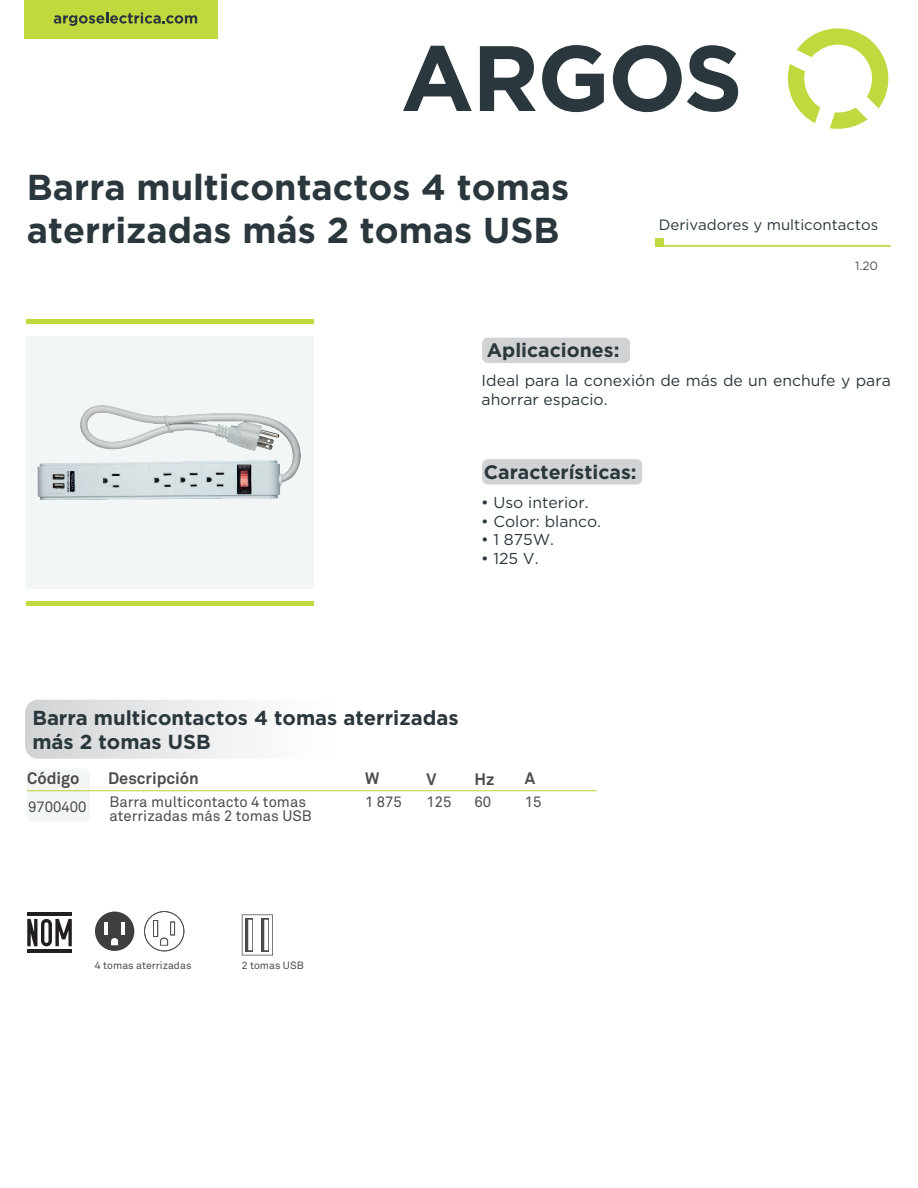
<style>
.page{position:relative;width:918px;height:1188px;background:#fff}
.page>*{position:absolute;margin:0;border:0;box-sizing:border-box;transform-origin:0 0}
.t1{font:700 36px/43.2px "Gotham";color:#2a373d}
.t2{font:700 20.25px/24.3px "Gotham";color:#2a373d}
.t3{font:700 19.5px "Gotham";color:#2a373d}
.t4{font:700 16.5px "Akkurat Pro";color:#4d4c4c}
.t5{font:15.75px/18.9px "Gotham";color:#2a373d}
.t6{font:15px/13.5px "Akkurat Pro";color:#4d4c4c}
.t7{font:15px "Gotham";color:#2a373d}
.t8{font:12px "Gotham";color:#4d4c4c}
.t9{font:10.5px "Akkurat Pro";color:#4d4c4c}
</style>
<div class="page">
<div style="left:27px;top:769px;width:63px;height:53px;background:#f3f6f7;border-radius:5px"></div>
<div style="left:26px;top:336px;width:287px;height:253px;background:#f3f6f7"></div>
<hr style="left:26px;top:319px;width:287px;height:4px;background:#c2d83f">
<div style="left:26px;top:601px;width:287px;height:5px;background:#c2d83f"></div>
<svg style="left:242px;top:914px;width:31px;height:41px"></svg>
<div style="left:95px;top:912px;width:39px;height:39px;background:#403f40;border-radius:50%"></div>
<hr style="left:121px;top:922px;width:4px;height:13px;background:#fff">
<hr style="left:104px;top:922px;width:4px;height:13px;background:#fff">
<svg style="left:111px;top:938px;width:7px;height:7px"></svg>
<svg style="left:144px;top:911px;width:40px;height:40px"></svg>
<div style="left:482px;top:459px;width:160px;height:26px;background:#d1d2d4;border-radius:6px"></div>
<div style="left:482px;top:338px;width:148px;height:25px;background:#d1d2d4;border-radius:6px"></div>
<svg style="left:25px;top:700px;width:219px;height:59px"></svg>
<div style="left:25px;top:0;width:193px;height:38px;background:#c2d83f"></div>
<svg style="left:54px;top:13px;width:143px;height:13px"></svg>
<hr style="left:661px;top:245px;width:230px;height:2px;background:#c2d83f">
<div style="left:655px;top:238px;width:9px;height:9px;background:#c2d83f"></div>
<hr style="left:27px;top:790px;width:569px;height:1px;background:#c2d83f">
<svg style="left:787px;top:28px;width:102px;height:101px"></svg>
<svg style="left:403px;top:46px;width:69px;height:65px"></svg>
<svg style="left:480px;top:46px;width:56px;height:65px"></svg>
<svg style="left:542px;top:45px;width:62px;height:67px"></svg>
<svg style="left:613px;top:45px;width:125px;height:67px"></svg>
<svg style="left:27px;top:918px;width:45px;height:29px"></svg>
<hr style="left:27px;top:950px;width:45px;height:3px;background:#231f20">
<hr style="left:27px;top:912px;width:45px;height:3px;background:#231f20">
<img style="left:37px;top:405px;width:264px;height:95px">
<h1 class="t1" style="left:27px;top:166px;width:544px">Barra multicontactos 4 tomas aterrizadas más 2 tomas USB</h1>
<p class="t3" style="left:487px;top:337px;width:134px">Aplicaciones:</p>
<p class="t7" style="left:659px;top:215px;width:221px">Derivadores y multicontactos</p>
<p class="t8" style="left:855px;top:258px;width:24px">1.20</p>
<p class="t5" style="left:482px;top:371px;width:411px">Ideal para la conexión de más de un enchufe y para ahorrar espacio.</p>
<p class="t3" style="left:484px;top:459px;width:154px">Características:</p>
<p class="t5" style="left:481px;top:492px;width:109px">• Uso interior.</p>
<p class="t5" style="left:481px;top:511px;width:121px">• Color: blanco.</p>
<p class="t5" style="left:481px;top:530px;width:74px">• 1 875W.</p>
<p class="t5" style="left:481px;top:549px;width:59px">• 125 V.</p>
<p class="t2" style="left:32px;top:706px;width:428px">Barra multicontactos 4 tomas aterrizadas más 2 tomas USB</p>
<p class="t4" style="left:27px;top:768px;width:54px">Código</p>
<p class="t4" style="left:108px;top:768px;width:92px">Descripción</p>
<p class="t4" style="left:365px;top:768px;width:16px">W</p>
<p class="t4" style="left:426px;top:769px;width:11px">V</p>
<p class="t4" style="left:475px;top:769px;width:21px">Hz</p>
<p class="t4" style="left:525px;top:768px;width:12px">A</p>
<p class="t6" style="left:28px;top:800px;width:60px">9700400</p>
<p class="t6" style="left:110px;top:795px;width:204px">Barra multicontacto 4 tomas aterrizadas más 2 tomas USB</p>
<p class="t6" style="left:365px;top:795px;width:38px">1 875</p>
<p class="t6" style="left:426px;top:795px;width:26px">125</p>
<p class="t6" style="left:475px;top:795px;width:18px">60</p>
<p class="t6" style="left:525px;top:795px;width:18px">15</p>
<p class="t9" style="left:95px;top:959px;width:98px">4 tomas aterrizadas</p>
<p class="t9" style="left:242px;top:959px;width:63px">2 tomas USB</p>
</div>
